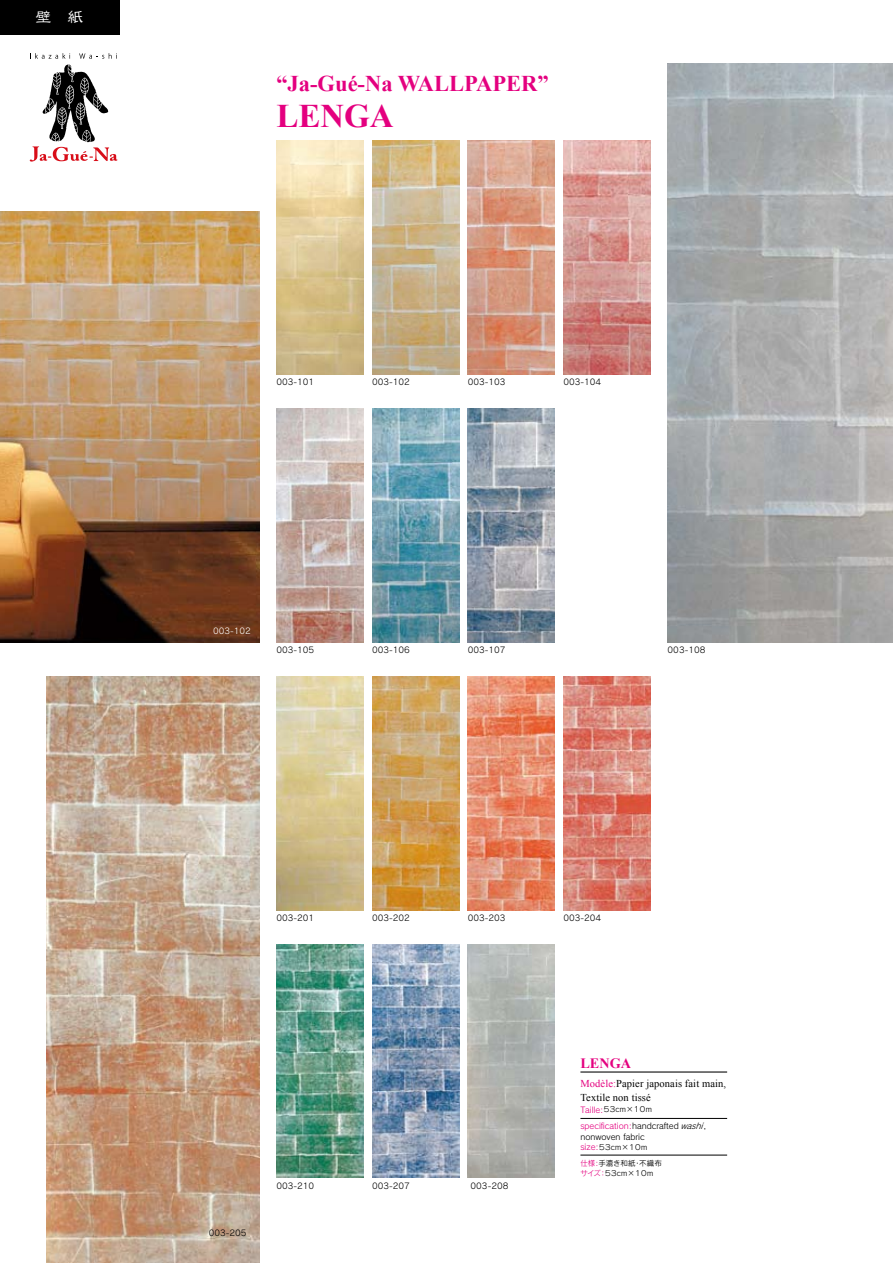
<style>
.page{position:relative;width:893px;height:1263px;background:#fff}
.page>*{position:absolute;margin:0;border:0;box-sizing:border-box;transform-origin:0 0}
.t1{font:700 33px "Times New Roman";color:#e4007f}
.t2{font:700 22.5px "Times New Roman";color:#e4007f}
.t3{font:15.9px "Likurei Std";color:#fff}
.t4{font:700 14.25px "Times New Roman";color:#e4007f}
.t5{font:10.5px/13.5px "Times New Roman";letter-spacing:.01em;color:#000}
.t6{font:8.25px/10.5px "Rodin Pro M";color:#000}
.t7{font:8.25px "Rodin Pro M";color:#fff}
.t8{font:7.5px "Rodin Pro M";letter-spacing:-.185em;color:#000}
.t9{font:7.5px/16.2px "Rodin Pro M";letter-spacing:-.025em;color:#000}
.s1{color:#e4007f}
.s2{font-size:8.25px;color:#e4007f}
.s3{font-style:italic}
</style>
<div class="page">
<div style="left:0;top:0;width:119px;height:34px;background:#000"></div>
<svg style="left:30px;top:53px;width:88px;height:109px"></svg>
<img style="left:276px;top:944px;width:88px;height:234px">
<img style="left:372px;top:944px;width:87px;height:234px">
<img style="left:468px;top:944px;width:87px;height:234px">
<img style="left:276px;top:676px;width:88px;height:234px">
<img style="left:47px;top:676px;width:212px;height:587px">
<img style="left:0;top:212px;width:259px;height:430px">
<img style="left:372px;top:676px;width:87px;height:234px">
<img style="left:468px;top:676px;width:87px;height:234px">
<img style="left:563px;top:676px;width:88px;height:234px">
<img style="left:276px;top:408px;width:88px;height:234px">
<img style="left:372px;top:408px;width:87px;height:234px">
<img style="left:468px;top:408px;width:87px;height:234px">
<img style="left:276px;top:140px;width:88px;height:234px">
<img style="left:372px;top:140px;width:87px;height:234px">
<img style="left:468px;top:140px;width:87px;height:234px">
<img style="left:563px;top:140px;width:88px;height:234px">
<img style="left:668px;top:64px;width:225px;height:578px">
<hr style="left:580px;top:1071px;width:147px;height:1px;background:#000">
<hr style="left:580px;top:1118px;width:147px;height:1px;background:#000">
<hr style="left:580px;top:1155px;width:147px;height:1px;background:#000">
<h3 class="t3" style="left:36px;top:6px;width:49px">壁　紙</h3>
<h2 class="t2" style="left:276px;top:68px;width:274px">“Ja-Gué-Na WALLPAPER”</h2>
<h1 class="t1" style="left:276px;top:93px;width:119px">LENGA</h1>
<p class="t6" style="left:276px;top:376px;width:39px">003-101</p>
<p class="t6" style="left:372px;top:376px;width:39px">003-102</p>
<p class="t6" style="left:468px;top:376px;width:39px">003-103</p>
<p class="t6" style="left:563px;top:376px;width:39px">003-104</p>
<p class="t7" style="left:213px;top:625px;width:39px">003-102</p>
<p class="t6" style="left:276px;top:644px;width:39px">003-105</p>
<p class="t6" style="left:372px;top:644px;width:39px">003-106</p>
<p class="t6" style="left:468px;top:644px;width:39px">003-107</p>
<p class="t6" style="left:668px;top:644px;width:39px">003-108</p>
<p class="t6" style="left:276px;top:912px;width:39px">003-201</p>
<p class="t6" style="left:209px;top:1227px;width:39px">003-205</p>
<p class="t6" style="left:276px;top:1180px;width:39px">003-210</p>
<p class="t6" style="left:372px;top:912px;width:39px">003-202</p>
<p class="t6" style="left:372px;top:1180px;width:39px">003-207</p>
<p class="t6" style="left:468px;top:912px;width:39px">003-203</p>
<p class="t6" style="left:471px;top:1180px;width:39px">003-208</p>
<p class="t6" style="left:563px;top:912px;width:39px">003-204</p>
<h3 class="t4" style="left:580px;top:1053px;width:52px">LENGA</h3>
<p class="t5" style="left:580px;top:1077px;width:147px"><span class="s1">Modèle:</span>Papier japonais fait main,<br>Textile non tissé</p>
<p class="t8" style="left:580px;top:1105px;width:74px"><span class="s2">Taille:</span>５３ｃｍ×１０ｍ</p>
<p class="t6" style="left:580px;top:1120px;width:127px"><span class="s1">specification:</span>handcrafted <span class="s3">washi</span>, nonwoven fabric</p>
<p class="t9" style="left:580px;top:1139px;width:90px"><span class="s2">size:</span>５３ｃｍ×１０ｍ<br><span class="s1">仕様:</span>手漉き和紙・不織布　</p>
<p class="t8" style="left:580px;top:1169px;width:75px"><span class="s1">サイズ：</span>５３ｃｍ×１０ｍ</p>
</div>
